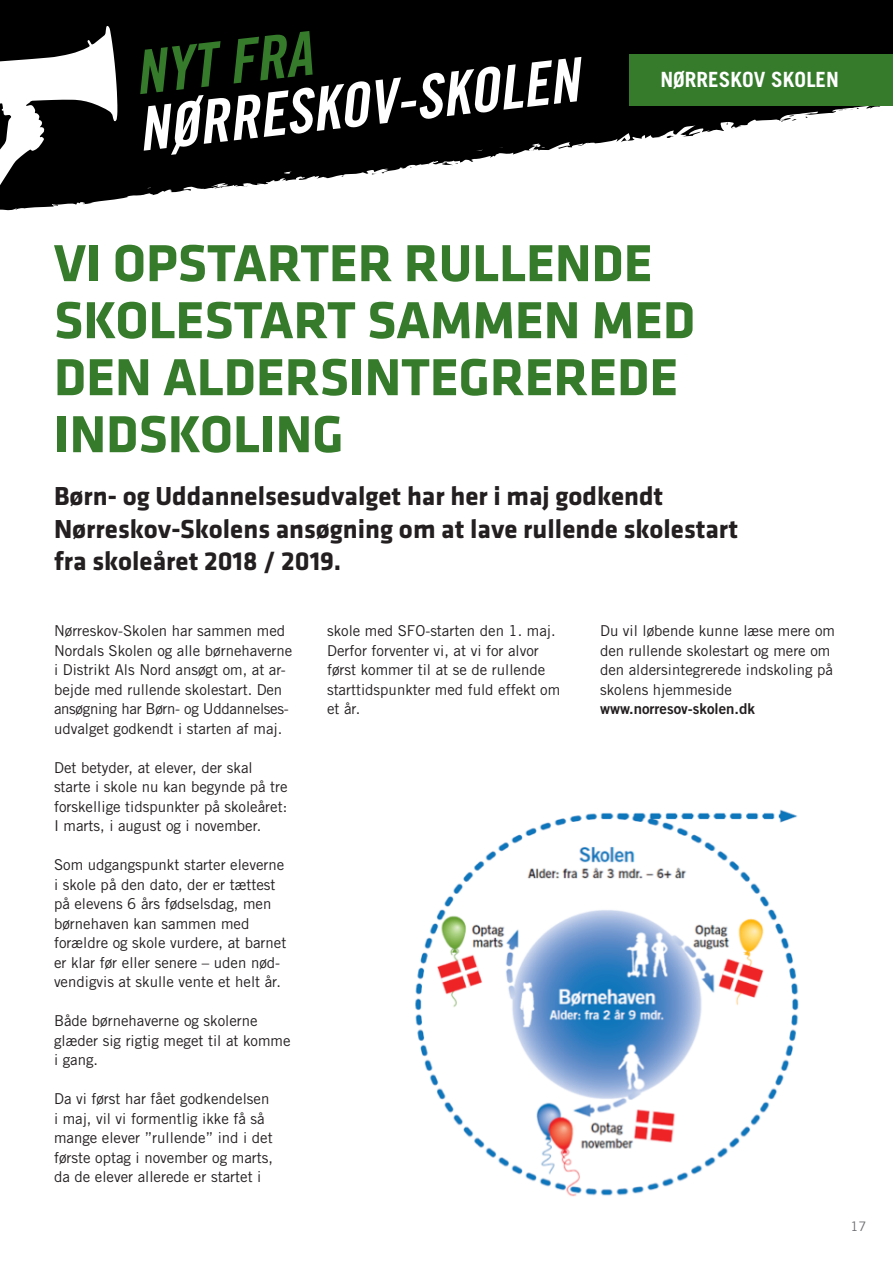
<style>
.page{position:relative;width:893px;height:1263px;background:#fff}
.page>*{position:absolute;margin:0;border:0;box-sizing:border-box;transform-origin:0 0}
.overskrift{font:60.45px "Trade Gothic LT Std Bd Cn 20 Obl";color:#fff}
.overskrift-2{font:60.45px "Trade Gothic LT Std Bd Cn 20 Obl";color:#357b2b}
.overskrift-3{font:700 54px/57px "Klavika";color:#357b2b}
.under_overskrift{font:700 27px/32.4px "Klavika";color:#231f20}
.t1{font:700 21px "Trade Gothic LT Std";color:#fff}
.brødtekst{font:15px/19.5px "Trade Gothic LT Std";color:#231f20}
.brødtekst-2{font:15px "Trade Gothic LT Std Bd 2";color:#231f20}
.t2{font:13.05px "Trade Gothic LT Std";color:#6c6d70}
</style>
<div class="page">
<div style="left:0;top:0;width:893px;height:101px;background:#000"></div>
<svg style="left:0;top:26px;width:117px;height:75px"></svg>
<svg style="left:0;top:101px;width:836px;height:110px;fill:#000"></svg>
<svg style="left:530px;top:145px;width:8px;height:7px"></svg>
<svg style="left:823px;top:105px;width:70px;height:6px"></svg>
<svg style="left:773px;top:111px;width:26px;height:10px"></svg>
<svg style="left:726px;top:122px;width:8px;height:7px"></svg>
<svg style="left:666px;top:135px;width:8px;height:3px"></svg>
<img style="left:415px;top:809px;width:384px;height:387px">
<div style="left:629px;top:54px;width:264px;height:51px;background:#357b2b"></div>
<p class="overskrift-2" style="left:130px;top:36px;width:179px;rotate:-6deg">NYT FRA</p>
<p class="overskrift" style="left:134px;top:91px;width:445px;rotate:-6deg">NØRRESKOV-SKOLEN</p>
<h3 class="t1" style="left:660px;top:67px;width:180px">NØRRESKOV SKOLEN</h3>
<p class="overskrift-3" style="left:54px;top:236px;width:600px">VI OPSTARTER RULLENDE</p>
<p class="overskrift-3" style="left:54px;top:293px;width:643px">SKOLESTART SAMMEN MED</p>
<p class="overskrift-3" style="left:54px;top:350px;width:626px">DEN ALDERSINTEGREREDE<br>INDSKOLING</p>
<p class="under_overskrift" style="left:54px;top:480px;width:611px">Børn- og Uddannelsesudvalget har her i maj godkendt</p>
<p class="under_overskrift" style="left:54px;top:513px;width:686px">Nørreskov-Skolens ansøgning om at lave rullende skolestart fra skoleåret 2018 / 2019.</p>
<p class="brødtekst" style="left:54px;top:621px;width:240px">Nørreskov-Skolen har sammen med Nordals Skolen og alle børnehaverne i Distrikt Als Nord ansøgt om, at ar&shy;bejde med rullende skolestart. Den ansøgning har Børn- og Uddannelses&shy;udvalget godkendt i starten af maj.</p>
<p class="brødtekst" style="left:54px;top:758px;width:235px">Det betyder, at elever, der skal starte i skole nu kan begynde på tre forskellige tidspunkter på skoleåret:<br>I marts, i august og i november.</p>
<p class="brødtekst" style="left:54px;top:855px;width:234px">Som udgangspunkt starter eleverne i skole på den dato, der er tættest på elevens 6 års fødselsdag, men børnehaven kan sammen med forældre og skole vurdere, at barnet er klar før eller senere – uden nød&shy;vendigvis at skulle vente et helt år.</p>
<p class="brødtekst" style="left:54px;top:1011px;width:238px">Både børnehaverne og skolerne glæder sig rigtig meget til at komme i gang.</p>
<p class="brødtekst" style="left:54px;top:1089px;width:221px">Da vi først har fået godkendelsen i maj, vil vi formentlig ikke få så mange elever ”rullende” ind i det første optag i november og marts, da de elever allerede er startet i</p>
<p class="brødtekst" style="left:327px;top:621px;width:235px">skole med SFO-starten den 1. maj.<br>Derfor forventer vi, at vi for alvor først kommer til at se de rullende starttidspunkter med fuld effekt om et år.</p>
<p class="brødtekst" style="left:600px;top:621px;width:236px">Du vil løbende kunne læse mere om den rullende skolestart og mere om den aldersintegrerede indskoling på skolens hjemmeside</p>
<p class="brødtekst-2" style="left:600px;top:700px;width:156px">www.norresov-skolen.dk</p>
<p class="t2" style="left:850px;top:1218px;width:17px">17</p>
</div>
